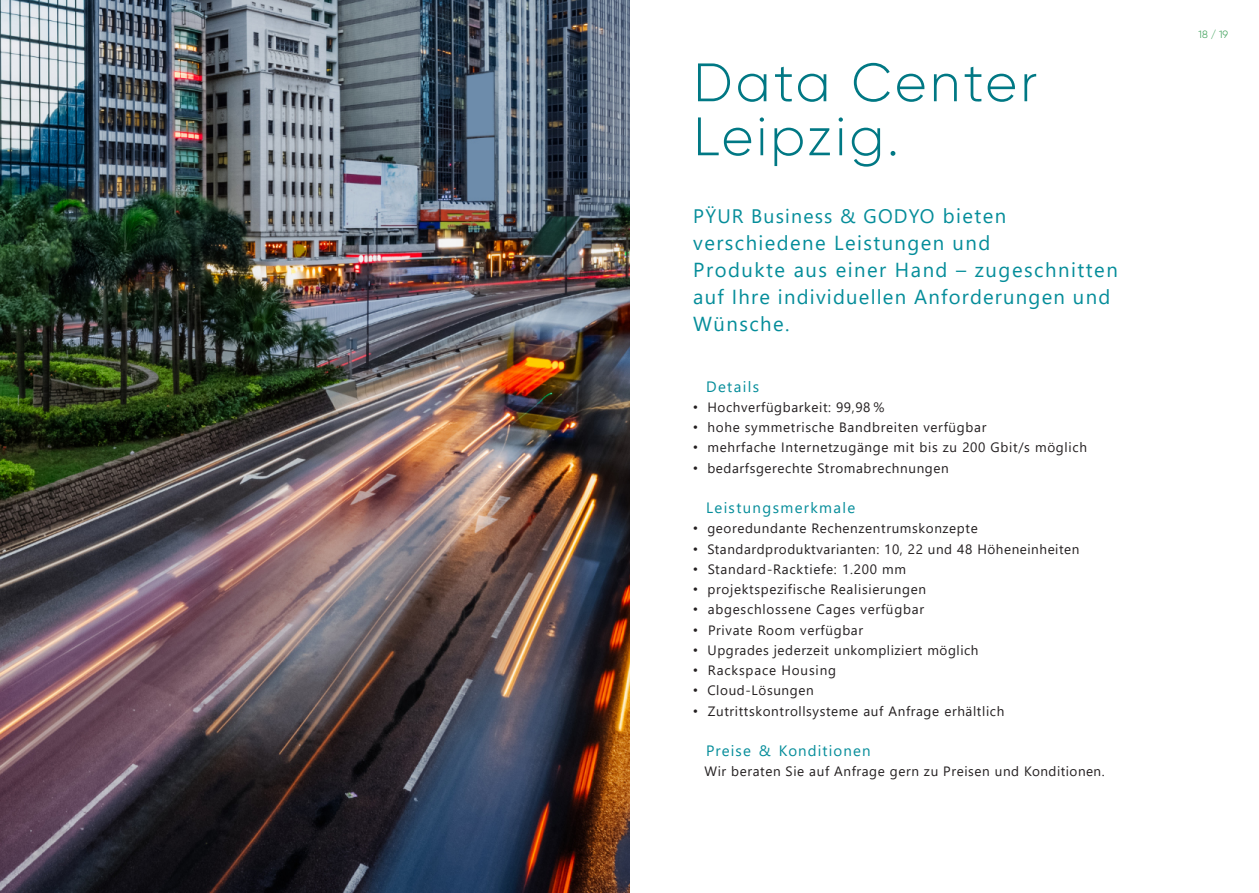
<style>
.page{position:relative;width:1259px;height:893px;background:#fff}
.page>*{position:absolute;margin:0;border:0;box-sizing:border-box;transform-origin:0 0}
.t1{font:300 54px/54px "Gilroy";letter-spacing:.055em;color:#007884}
.t2{font:20.25px/27px "Segoe UI";letter-spacing:.07em;color:#058d9a}
.t3{font:19.5px "Segoe UI";letter-spacing:.06em;color:#058d9a}
.t4{font:15px "Segoe UI";letter-spacing:.09em;color:#058d9a}
.t5{font:13.5px "Segoe UI";letter-spacing:.045em;color:#231f20}
.t6{font:300 10.5px "Gilroy";color:#2a9749}
.s1{font-size:20.25px}
.s2{font-family:"Arial"}
</style>
<div class="page">
<img style="left:0;top:0;width:629px;height:893px">
<h1 class="t1" style="left:693px;top:58px;width:346px">Data Center<br>Leipzig.</h1>
<h3 class="t3" style="left:693px;top:209px;width:314px">PŸUR Business &amp; GODYO <span class="s1">bieten</span></h3>
<h2 class="t2" style="left:693px;top:231px;width:426px">verschiedene Leistungen und<br>Produkte aus einer Hand – zugeschnitten auf Ihre individuellen Anforderungen und<br>Wünsche.</h2>
<p class="t4" style="left:706px;top:381px;width:55px">Details</p>
<p class="t5" style="left:693px;top:402px;width:193px"><span class="s2">•</span> Hochverfügbarkeit: 99,98 %</p>
<p class="t5" style="left:693px;top:422px;width:294px"><span class="s2">•</span> hohe symmetrische Bandbreiten verfügbar</p>
<p class="t5" style="left:693px;top:442px;width:395px"><span class="s2">•</span> mehrfache Internetzugänge mit bis zu 200 Gbit/s möglich</p>
<p class="t5" style="left:693px;top:463px;width:257px"><span class="s2">•</span> bedarfsgerechte Stromabrechnungen</p>
<p class="t4" style="left:706px;top:502px;width:151px">Leistungsmerkmale</p>
<p class="t5" style="left:693px;top:523px;width:286px"><span class="s2">•</span> georedundante Rechenzentrumskonzepte</p>
<p class="t5" style="left:693px;top:544px;width:388px"><span class="s2">•</span> Standardproduktvarianten: 10, 22 und 48 Höheneinheiten</p>
<p class="t5" style="left:693px;top:564px;width:214px"><span class="s2">•</span> Standard-Racktiefe: 1.200 mm</p>
<p class="t5" style="left:693px;top:584px;width:234px"><span class="s2">•</span> projektspezifische Realisierungen</p>
<p class="t5" style="left:693px;top:604px;width:232px"><span class="s2">•</span> abgeschlossene Cages verfügbar</p>
<p class="t5" style="left:693px;top:625px;width:171px"><span class="s2">•</span> Private Room verfügbar</p>
<p class="t5" style="left:693px;top:645px;width:287px"><span class="s2">•</span> Upgrades jederzeit unkompliziert möglich</p>
<p class="t5" style="left:693px;top:665px;width:144px"><span class="s2">•</span> Rackspace Housing</p>
<p class="t5" style="left:693px;top:685px;width:122px"><span class="s2">•</span> Cloud-Lösungen</p>
<p class="t5" style="left:693px;top:706px;width:313px"><span class="s2">•</span> Zutrittskontrollsysteme auf Anfrage erhältlich</p>
<p class="t4" style="left:706px;top:745px;width:166px">Preise &amp; Konditionen</p>
<p class="t5" style="left:704px;top:766px;width:402px">Wir beraten Sie auf Anfrage gern zu Preisen und Konditionen.</p>
<p class="t6" style="left:1198px;top:29px;width:31px">18 / 19</p>
</div>
